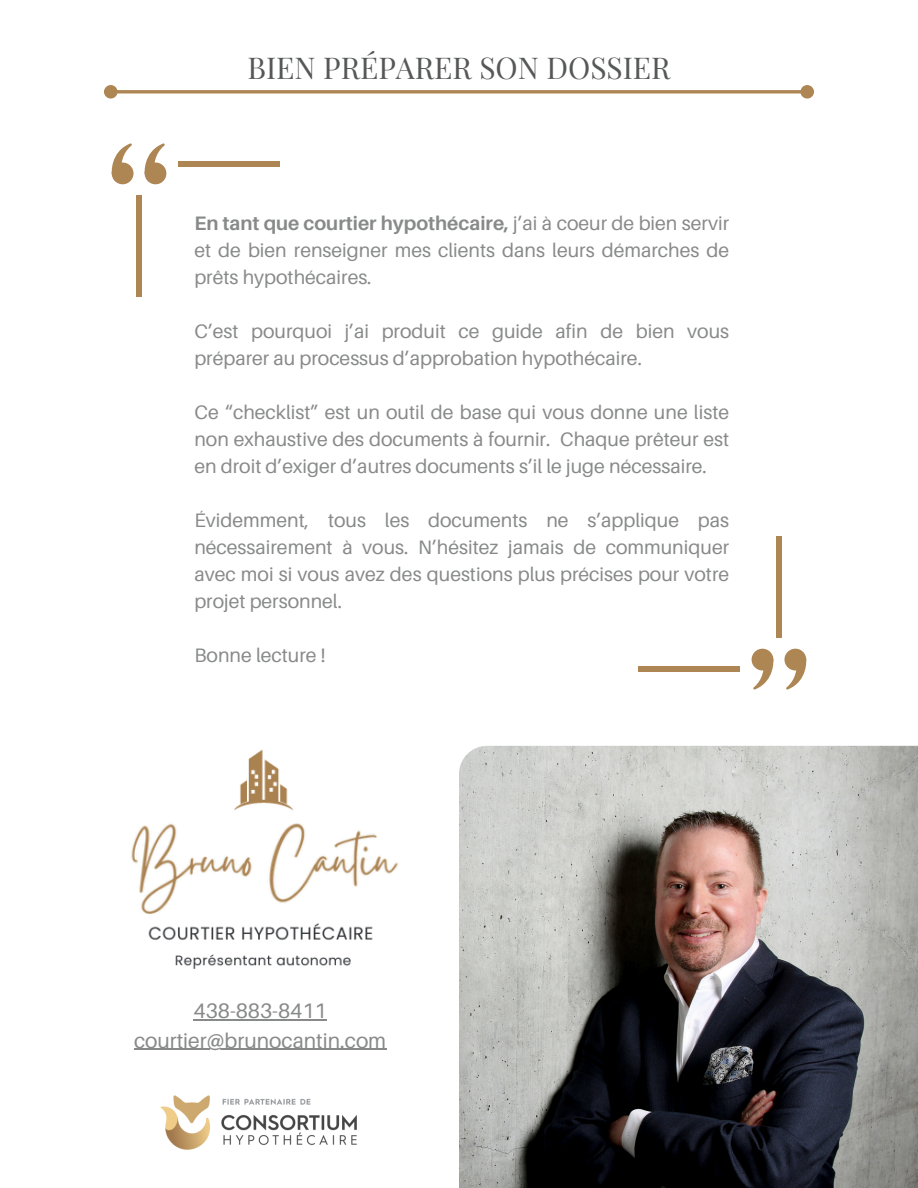
<style>
.page{position:relative;width:918px;height:1188px;background:#fff}
.page>*{position:absolute;margin:0;border:0;box-sizing:border-box;transform-origin:0 0}
.t1{font:30px "Playfair Display";color:#565857}
.t2{font:21px "Aileron";color:#888a89}
.t3{font:19.5px/27px "Aileron";color:#888a89;text-align:justify}
.s1{font-weight:700}
</style>
<div class="page">
<img style="left:459px;top:746px;width:459px;height:442px">
<img style="left:106px;top:734px;width:309px;height:264px;border-radius:22px">
<img style="left:160px;top:1095px;width:197px;height:55px">
<hr style="left:194px;top:1020px;width:133px;height:1px;background:#888a89">
<hr style="left:134px;top:1049px;width:252px;height:1px;background:#888a89">
<hr style="left:117px;top:90px;width:684px;height:3px;background:#ae8654">
<div style="left:106px;top:87px;width:10px;height:10px;background:#ae8654;border-radius:50%"></div>
<div style="left:104px;top:85px;width:14px;height:14px;border:3px solid #ae8654;border-radius:50%"></div>
<div style="left:802px;top:87px;width:10px;height:10px;background:#ae8654;border-radius:50%"></div>
<div style="left:800px;top:85px;width:14px;height:14px;border:3px solid #ae8654;border-radius:50%"></div>
<div style="left:145px;top:163px;width:21px;height:21px;background:#ae8654;border-radius:50%"></div>
<svg style="left:144px;top:143px;width:21px;height:38px"></svg>
<svg style="left:112px;top:163px;width:22px;height:21px"></svg>
<svg style="left:111px;top:143px;width:21px;height:38px"></svg>
<div style="left:136px;top:196px;width:6px;height:101px;background:#ae8654"></div>
<div style="left:178px;top:162px;width:101px;height:5px;background:#ae8654"></div>
<div style="left:752px;top:649px;width:21px;height:21px;background:#ae8654;border-radius:50%"></div>
<svg style="left:753px;top:652px;width:21px;height:38px"></svg>
<svg style="left:784px;top:649px;width:22px;height:21px"></svg>
<svg style="left:786px;top:652px;width:21px;height:38px"></svg>
<div style="left:776px;top:536px;width:6px;height:101px;background:#ae8654"></div>
<div style="left:639px;top:666px;width:101px;height:5px;background:#ae8654"></div>
<p class="t1" style="left:247px;top:47px;width:425px">BIEN PRÉPARER SON DOSSIER</p>
<p class="t3" style="left:194px;top:209px;width:536px"><span class="s1">En tant que courtier hypothécaire,</span> j’ai à coeur de bien servir et de bien renseigner mes clients dans leurs démarches de prêts hypothécaires.</p>
<p class="t3" style="left:194px;top:317px;width:536px">C’est pourquoi j’ai produit ce guide afin de bien vous préparer au processus d’approbation hypothécaire.</p>
<p class="t3" style="left:194px;top:398px;width:536px">Ce “checklist” est un outil de base qui vous donne une liste non exhaustive des documents à fournir. Chaque prêteur est en droit d’exiger d’autres documents s’il le juge nécessaire.</p>
<p class="t3" style="left:194px;top:506px;width:536px">Évidemment, tous les documents ne s’applique pas nécessairement à vous. N’hésitez jamais de communiquer avec moi si vous avez des questions plus précises pour votre projet personnel.</p>
<p class="t3" style="left:194px;top:641px;width:133px">Bonne lecture !</p>
<p class="t2" style="left:194px;top:998px;width:135px">438-883-8411</p>
<p class="t2" style="left:134px;top:1027px;width:254px">courtier@brunocantin.com</p>
</div>
